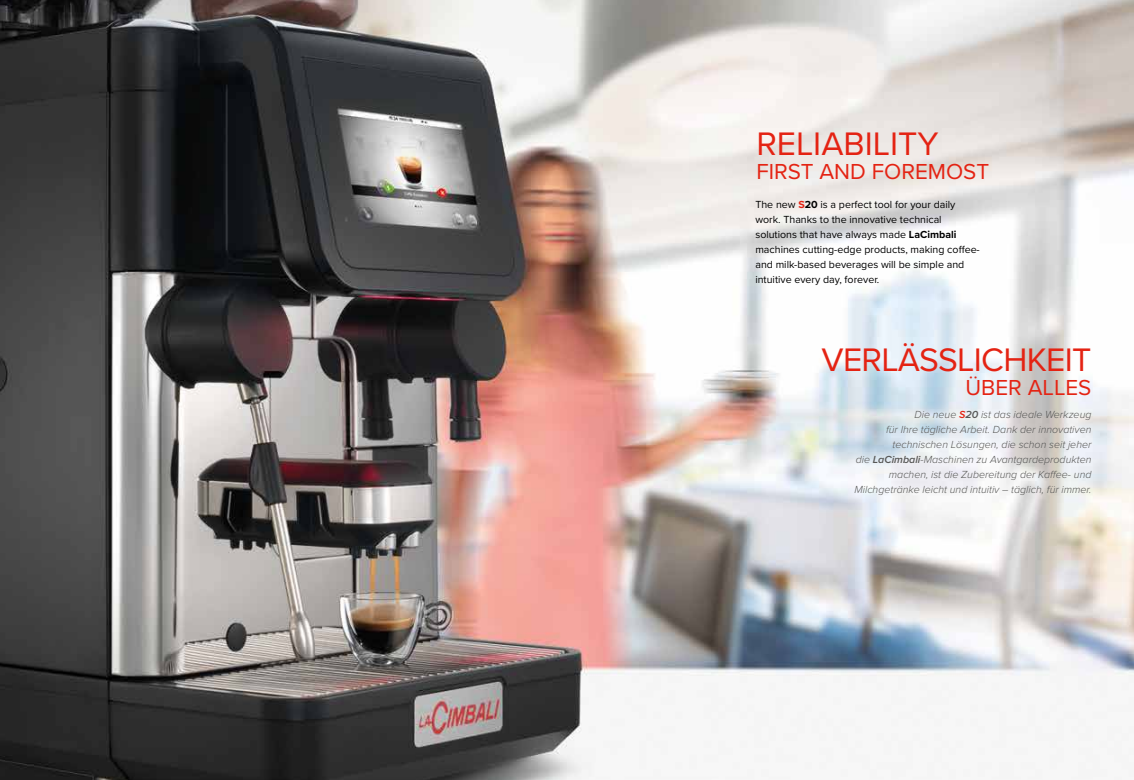
<style>
.page{position:relative;width:1134px;height:780px;background:#fff}
.page>*{position:absolute;margin:0;border:0;box-sizing:border-box;transform-origin:0 0}
.t1{font:33.75px "Proxima Nova";letter-spacing:-.02em;color:#e42313}
.t2{font:33.75px "Proxima Nova";color:#e42313}
.t3{font:22.5px "Proxima Nova";color:#e42313}
.t4{font:italic 300 10.62px/15px "Proxima Nova";color:#575756;text-align:right}
.t5{font:10.62px/15px "Proxima Nova";color:#000}
.s1{font-weight:700;color:#e42313}
.s2{font-weight:700}
.s3{font-weight:600;color:#e42313}
.s4{font-weight:600}
</style>
<div class="page">
<img style="left:0;top:0;width:1134px;height:780px">
<h1 class="t2" style="left:756px;top:119px;width:184px">RELIABILITY</h1>
<h2 class="t3" style="left:756px;top:155px;width:234px">FIRST AND FOREMOST</h2>
<p class="t5" style="left:755px;top:196px;width:226px">The new <span class="s1">S</span><span class="s2">20</span> is a perfect tool for your daily work. Thanks to the innovative technical solutions that have always made <span class="s2">LaCimbali </span>machines cutting-edge products, making coffee&shy;and milk-based beverages will be simple and intuitive every day, forever.</p>
<h1 class="t1" style="left:821px;top:335px;width:271px">VERLÄSSLICHKEIT</h1>
<h2 class="t3" style="left:965px;top:371px;width:127px">ÜBER ALLES</h2>
<p class="t4" style="left:854px;top:407px;width:239px">Die neue <span class="s3">S</span><span class="s4">20</span> ist das ideale Werkzeug<br>für Ihre tägliche Arbeit. Dank der innovativen technischen Lösungen, die schon seit jeher<br>die <span class="s4">LaCimbali</span>-Maschinen zu Avantgardeprodukten machen, ist die Zubereitung der Kaffee- und Milchgetränke leicht und intuitiv – täglich, für immer.</p>
</div>
